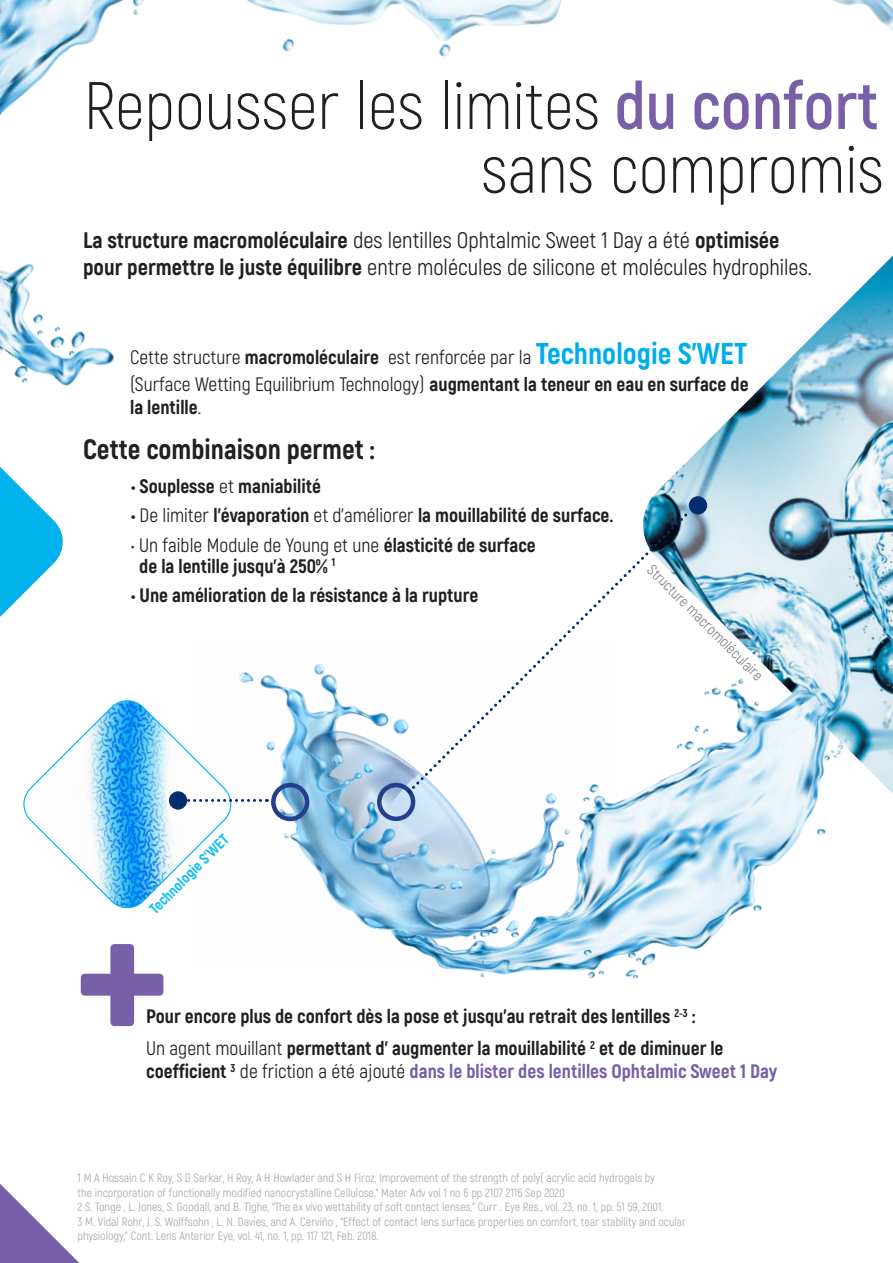
<style>
.page{position:relative;width:893px;height:1263px;background:#fff}
.page>*{position:absolute;margin:0;border:0;box-sizing:border-box;transform-origin:0 0}
.t1{font:300 66.9px/63.8px "Akrobat";color:#231f20;text-align:right}
.t2{font:800 27.9px "Akrobat";color:#231f20}
.t3{font:22.5px/27px "Akrobat";color:#231f20}
.t4{font:800 19.5px/32px "Akrobat";color:#231f20}
.t5{font:19.5px/27px "Akrobat";color:#231f20}
.t6{font:800 19.5px "Akrobat";color:#7760a7}
.t7{font:15px "Akrobat";color:#808285}
.t8{font:800 15px "Akrobat";color:#15c0f2}
.t9{font:12px/14.4px "Akrobat";color:#a8a9ad}
.s1{font-weight:700;color:#7760a7}
.s2{font-weight:800}
.s3{font-weight:800;font-size:30px;color:#00aeef}
.s4{font-weight:400}
.s5{color:#231f20}
.s6{font-weight:400;color:#231f20}
</style>
<div class="page">
<img style="left:646px;top:431px;width:247px;height:169px">
<img style="left:0;top:0;width:893px;height:431px">
<img style="left:569px;top:0;width:324px;height:285px">
<img style="left:438px;top:600px;width:455px;height:379px">
<img style="left:267px;top:664px;width:347px;height:301px">
<svg style="left:0;top:944px;width:164px;height:319px"></svg>
<div style="left:271px;top:783px;width:38px;height:38px;border:4px solid #253f8e;border-radius:50%"></div>
<div style="left:377px;top:783px;width:38px;height:38px;border:4px solid #253f8e;border-radius:50%"></div>
<svg style="left:0;top:168px;width:267px;height:741px"></svg>
<svg style="left:409px;top:507px;width:285px;height:285px"></svg>
<div style="left:169px;top:791px;width:18px;height:18px;background:#052d6f;border-radius:50%"></div>
<div style="left:689px;top:496px;width:18px;height:18px;background:#052d6f;border-radius:50%"></div>
<h1 class="t1" style="left:84px;top:74px;width:801px">Repousser les limites <span class="s1">du confort </span>sans compromis</h1>
<h3 class="t3" style="left:83px;top:227px;width:730px"><span class="s2">La structure macromoléculaire</span> des lentilles Ophtalmic Sweet 1 Day a été <span class="s2">optimisée pour permettre le juste équilibre</span> entre molécules de silicone et molécules hydrophiles.</h3>
<h3 class="t5" style="left:130px;top:344px;width:620px">Cette structure <span class="s2">macromoléculaire</span> est renforcée par la <span class="s3">Technologie S’WET </span>(Surface Wetting Equilibrium Technology) <span class="s2">augmentant la teneur en eau en surface de</span></h3>
<h3 class="t4" style="left:130px;top:391px;width:73px">la lentille<span class="s4">.</span></h3>
<h2 class="t2" style="left:83px;top:431px;width:293px">Cette combinaison permet :</h2>
<h3 class="t4" style="left:131px;top:470px;width:191px">• Souplesse <span class="s4">et</span> maniabilité</h3>
<h3 class="t4" style="left:131px;top:499px;width:484px">• <span class="s4">De limiter</span> l’évaporation <span class="s4">et d'améliorer</span> la mouillabilité de surface.</h3>
<h3 class="t4" style="left:139px;top:534px;width:398px;line-height:21px;text-indent:-8px"><span class="s4">• Un faible Module de Young et une</span> élasticité de surface de la lentille jusqu’à 250% <sup>1</sup></h3>
<h3 class="t4" style="left:131px;top:579px;width:349px">• Une amélioration de la résistance à la rupture</h3>
<p class="t7" style="left:656px;top:561px;width:158px;rotate:45deg">Structure macromoléculaire</p>
<p class="t8" style="left:145px;top:905px;width:107px;rotate:-45deg">Technologie S’WET</p>
<h3 class="t4" style="left:146px;top:1000px;width:579px">Pour encore plus de confort dès la pose et jusqu’au retrait des lentilles <sup>2-3</sup> :<br><span class="s4">Un agent mouillant</span> permettant d' augmenter la mouillabilité <sup>2</sup> et de diminuer le</h3>
<h3 class="t6" style="left:146px;top:1059px;width:633px"><span class="s5">coefficient</span> <sup>3</sup> <span class="s6">de friction a été ajouté</span> dans le blister des lentilles Ophtalmic Sweet 1 Day</h3>
<p class="t9" style="left:78px;top:1171px;width:610px">1 M A Hossain C K Roy, S D Sarkar, H Roy, A H Howlader and S H Firoz, Improvement of the strength of poly( acrylic acid hydrogels by<br>the incorporation of functionally modified nanocrystalline Cellulose,” Mater Adv vol 1 no 6 pp 2107 2116 Sep 2020<br>2 S. Tonge , L. Jones, S. Goodall, and B. Tighe, “The ex vivo wettability of soft contact lenses,” Curr . Eye Res., vol. 23, no. 1, pp. 51 59, 2001.<br>3 M. Vidal Rohr, J. S. Wolffsohn , L. N. Davies, and A. Cerviño , “Effect of contact lens surface properties on comfort, tear stability and ocular physiology,” Cont. Lens Anterior Eye, vol. 41, no. 1, pp. 117 121, Feb. 2018.</p>
</div>
